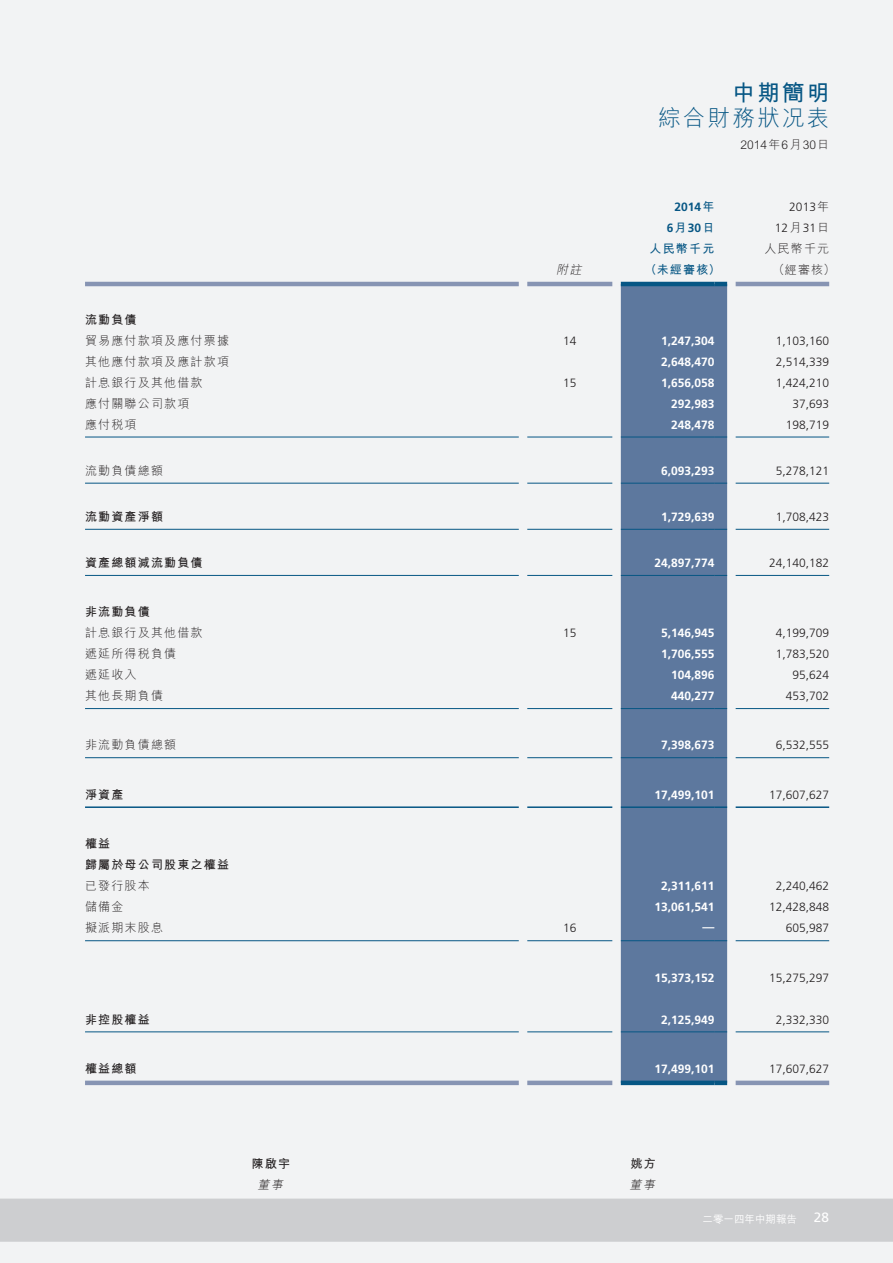
<style>
.page{position:relative;width:893px;height:1263px;background:#f2f3f4}
.page>*{position:absolute;margin:0;border:0;box-sizing:border-box;transform-origin:0 0}
.t1{font:300 22.5px "M Hei HK";letter-spacing:.095em;color:#065684}
.t2{font:700 22.5px "M Hei HK";color:#065684}
.t3{font:13.5px "Frutiger LT Std";color:#fff}
.t4{font:300 12px "Frutiger LT Std";color:#231f20}
.t5{font:700 12px "Frutiger LT Std";color:#fff}
.t6{font:300 12px/21px "M Hei HK";letter-spacing:.1em;color:#231f20}
.t7{font:700 12px/21px "M Hei HK";letter-spacing:.1em;color:#231f20}
.t8{font:700 12px "M Hei HK";letter-spacing:.1em;color:#065684}
.t9{font:700 12px "Frutiger LT Std";color:#065684}
.t10{font:italic 300 12px "M Hei HK";color:#231f20}
.t11{font:500 10.5px "M Hei HK";color:#fff}
.s1{font-family:"M Hei HK"}
.s2{font-weight:700}
.s3{font-weight:300}
</style>
<div class="page">
<div style="left:0;top:1198px;width:893px;height:44px;background:#cdced0"></div>
<div style="left:621px;top:286px;width:106px;height:794px;background:#5d789e"></div>
<hr style="left:85px;top:282px;width:434px;height:4px;background:#8794b3">
<hr style="left:527px;top:282px;width:85px;height:4px;background:#8794b3">
<hr style="left:736px;top:282px;width:93px;height:4px;background:#8794b3">
<hr style="left:621px;top:282px;width:93px;height:4px;background:#065684">
<hr style="left:714px;top:282px;width:13px;height:4px;background:#065684">
<hr style="left:85px;top:437px;width:434px;height:1px;background:#065684">
<hr style="left:527px;top:437px;width:85px;height:1px;background:#065684">
<hr style="left:621px;top:437px;width:93px;height:1px;background:#065684">
<svg style="left:714px;top:437px;width:13px;height:1px"></svg>
<hr style="left:736px;top:437px;width:93px;height:1px;background:#065684">
<hr style="left:85px;top:483px;width:434px;height:1px;background:#065684">
<hr style="left:527px;top:483px;width:85px;height:1px;background:#065684">
<hr style="left:621px;top:483px;width:93px;height:1px;background:#065684">
<svg style="left:714px;top:483px;width:13px;height:1px"></svg>
<hr style="left:736px;top:483px;width:93px;height:1px;background:#065684">
<hr style="left:85px;top:529px;width:434px;height:1px;background:#065684">
<hr style="left:527px;top:529px;width:85px;height:1px;background:#065684">
<hr style="left:621px;top:529px;width:93px;height:1px;background:#065684">
<svg style="left:714px;top:529px;width:13px;height:1px"></svg>
<hr style="left:736px;top:529px;width:93px;height:1px;background:#065684">
<hr style="left:85px;top:575px;width:434px;height:1px;background:#065684">
<hr style="left:527px;top:575px;width:85px;height:1px;background:#065684">
<hr style="left:621px;top:575px;width:93px;height:1px;background:#065684">
<svg style="left:714px;top:575px;width:13px;height:1px"></svg>
<hr style="left:736px;top:575px;width:93px;height:1px;background:#065684">
<hr style="left:85px;top:757px;width:434px;height:1px;background:#065684">
<hr style="left:527px;top:757px;width:85px;height:1px;background:#065684">
<hr style="left:621px;top:757px;width:93px;height:1px;background:#065684">
<svg style="left:714px;top:757px;width:13px;height:1px"></svg>
<hr style="left:736px;top:757px;width:93px;height:1px;background:#065684">
<hr style="left:85px;top:940px;width:434px;height:1px;background:#065684">
<hr style="left:527px;top:940px;width:85px;height:1px;background:#065684">
<hr style="left:621px;top:940px;width:93px;height:1px;background:#065684">
<svg style="left:714px;top:940px;width:13px;height:1px"></svg>
<hr style="left:736px;top:940px;width:93px;height:1px;background:#065684">
<hr style="left:85px;top:708px;width:434px;height:1px;background:#065684">
<hr style="left:527px;top:708px;width:85px;height:1px;background:#065684">
<hr style="left:621px;top:708px;width:93px;height:1px;background:#065684">
<svg style="left:714px;top:708px;width:13px;height:1px"></svg>
<hr style="left:736px;top:708px;width:93px;height:1px;background:#065684">
<hr style="left:85px;top:806px;width:434px;height:2px;background:#065684">
<hr style="left:527px;top:806px;width:85px;height:2px;background:#065684">
<hr style="left:621px;top:806px;width:93px;height:2px;background:#065684">
<svg style="left:714px;top:806px;width:13px;height:2px"></svg>
<hr style="left:736px;top:806px;width:93px;height:2px;background:#065684">
<hr style="left:85px;top:1031px;width:434px;height:1px;background:#065684">
<hr style="left:527px;top:1031px;width:85px;height:1px;background:#065684">
<hr style="left:621px;top:1031px;width:93px;height:1px;background:#065684">
<svg style="left:714px;top:1031px;width:13px;height:1px"></svg>
<hr style="left:736px;top:1031px;width:93px;height:1px;background:#065684">
<div style="left:85px;top:1080px;width:434px;height:5px;background:#8794b3"></div>
<div style="left:527px;top:1080px;width:85px;height:5px;background:#8794b3"></div>
<div style="left:736px;top:1080px;width:93px;height:5px;background:#8794b3"></div>
<div style="left:621px;top:1080px;width:93px;height:5px;background:#065684"></div>
<div style="left:714px;top:1080px;width:13px;height:5px;background:#065684"></div>
<h1 class="t2" style="left:733px;top:76px;width:98px">中期簡明</h1>
<h1 class="t1" style="left:659px;top:107px;width:172px">綜合財務狀况表</h1>
<p class="t6" style="left:740px;top:134px;width:90px">2014年6月30日</p>
<p class="t9" style="left:674px;top:200px;width:41px">2014<span class="s1">年</span></p>
<p class="t4" style="left:789px;top:200px;width:41px">2013<span class="s1">年</span></p>
<p class="t9" style="left:667px;top:221px;width:49px">6<span class="s1">月</span>30<span class="s1">日</span></p>
<p class="t4" style="left:775px;top:221px;width:56px">12<span class="s1">月</span>31<span class="s1">日</span></p>
<p class="t8" style="left:650px;top:240px;width:66px">人民幣千元</p>
<p class="t6" style="left:764px;top:238px;width:66px">人民幣千元</p>
<p class="t6" style="left:85px;top:309px;width:145px"><span class="s2">流動負債<br></span>貿易應付款項及應付票據</p>
<p class="t10" style="left:556px;top:263px;width:29px">附註</p>
<p class="t8" style="left:645px;top:261px;width:77px">（未經審核）</p>
<p class="t6" style="left:773px;top:259px;width:64px">（經審核）</p>
<p class="t4" style="left:563px;top:334px;width:15px">14</p>
<p class="t5" style="left:661px;top:333px;width:55px">1,247,304</p>
<p class="t4" style="left:776px;top:334px;width:55px">1,103,160</p>
<p class="t6" style="left:85px;top:351px;width:145px">其他應付款項及應計款項</p>
<p class="t5" style="left:661px;top:354px;width:55px">2,648,470</p>
<p class="t4" style="left:776px;top:355px;width:55px">2,514,339</p>
<p class="t6" style="left:85px;top:372px;width:119px">計息銀行及其他借款</p>
<p class="t4" style="left:563px;top:376px;width:15px">15</p>
<p class="t5" style="left:661px;top:375px;width:55px">1,656,058</p>
<p class="t4" style="left:776px;top:376px;width:55px">1,424,210</p>
<p class="t6" style="left:85px;top:393px;width:106px">應付關聯公司款項</p>
<p class="t5" style="left:671px;top:396px;width:45px">292,983</p>
<p class="t4" style="left:792px;top:397px;width:38px">37,693</p>
<p class="t6" style="left:85px;top:414px;width:53px">應付稅項</p>
<p class="t5" style="left:671px;top:417px;width:45px">248,478</p>
<p class="t4" style="left:786px;top:418px;width:45px">198,719</p>
<p class="t6" style="left:85px;top:460px;width:79px">流動負債總額</p>
<p class="t5" style="left:661px;top:464px;width:55px">6,093,293</p>
<p class="t4" style="left:776px;top:464px;width:55px">5,278,121</p>
<p class="t7" style="left:85px;top:505px;width:79px">流動資產淨額</p>
<p class="t5" style="left:661px;top:510px;width:55px">1,729,639</p>
<p class="t4" style="left:776px;top:510px;width:55px">1,708,423</p>
<p class="t7" style="left:85px;top:551px;width:119px">資產總額減流動負債</p>
<p class="t5" style="left:654px;top:556px;width:62px">24,897,774</p>
<p class="t4" style="left:769px;top:556px;width:62px">24,140,182</p>
<p class="t6" style="left:85px;top:601px;width:119px"><span class="s2">非流動負債<br></span>計息銀行及其他借款</p>
<p class="t4" style="left:563px;top:626px;width:15px">15</p>
<p class="t5" style="left:661px;top:626px;width:55px">5,146,945</p>
<p class="t4" style="left:776px;top:626px;width:55px">4,199,709</p>
<p class="t6" style="left:85px;top:643px;width:93px">遞延所得稅負債</p>
<p class="t5" style="left:661px;top:647px;width:55px">1,706,555</p>
<p class="t4" style="left:776px;top:647px;width:55px">1,783,520</p>
<p class="t6" style="left:85px;top:664px;width:53px">遞延收入</p>
<p class="t5" style="left:671px;top:668px;width:45px">104,896</p>
<p class="t4" style="left:792px;top:668px;width:38px">95,624</p>
<p class="t6" style="left:85px;top:685px;width:79px">其他長期負債</p>
<p class="t5" style="left:671px;top:689px;width:45px">440,277</p>
<p class="t4" style="left:786px;top:689px;width:45px">453,702</p>
<p class="t6" style="left:85px;top:734px;width:93px">非流動負債總額</p>
<p class="t5" style="left:661px;top:738px;width:55px">7,398,673</p>
<p class="t4" style="left:776px;top:738px;width:55px">6,532,555</p>
<p class="t7" style="left:85px;top:783px;width:40px">淨資產</p>
<p class="t5" style="left:654px;top:787px;width:62px">17,499,101</p>
<p class="t4" style="left:769px;top:788px;width:62px">17,607,627</p>
<p class="t7" style="left:85px;top:832px;width:145px">權益<br>歸屬於母公司股東之權益<span class="s3">已發行股本</span></p>
<p class="t5" style="left:661px;top:879px;width:55px">2,311,611</p>
<p class="t4" style="left:776px;top:879px;width:55px">2,240,462</p>
<p class="t6" style="left:85px;top:896px;width:40px">儲備金</p>
<p class="t5" style="left:654px;top:900px;width:62px">13,061,541</p>
<p class="t4" style="left:769px;top:900px;width:62px">12,428,848</p>
<p class="t6" style="left:85px;top:917px;width:79px">擬派期末股息</p>
<p class="t4" style="left:563px;top:921px;width:15px">16</p>
<p class="t5" style="left:702px;top:919px;width:13px">—</p>
<p class="t4" style="left:786px;top:921px;width:45px">605,987</p>
<p class="t5" style="left:654px;top:970px;width:62px">15,373,152</p>
<p class="t4" style="left:769px;top:971px;width:62px">15,275,297</p>
<p class="t7" style="left:85px;top:1008px;width:66px">非控股權益</p>
<p class="t5" style="left:661px;top:1012px;width:55px">2,125,949</p>
<p class="t4" style="left:776px;top:1013px;width:55px">2,332,330</p>
<p class="t7" style="left:85px;top:1057px;width:53px">權益總額</p>
<p class="t5" style="left:654px;top:1061px;width:62px">17,499,101</p>
<p class="t4" style="left:769px;top:1062px;width:62px">17,607,627</p>
<p class="t7" style="left:252px;top:1152px;width:40px">陳啟宇</p>
<p class="t7" style="left:631px;top:1152px;width:27px">姚方</p>
<p class="t10" style="left:257px;top:1178px;width:29px">董事</p>
<p class="t10" style="left:630px;top:1178px;width:29px">董事</p>
<p class="t11" style="left:703px;top:1212px;width:96px">二零一四年中期報告</p>
<p class="t3" style="left:814px;top:1210px;width:17px">28</p>
</div>
